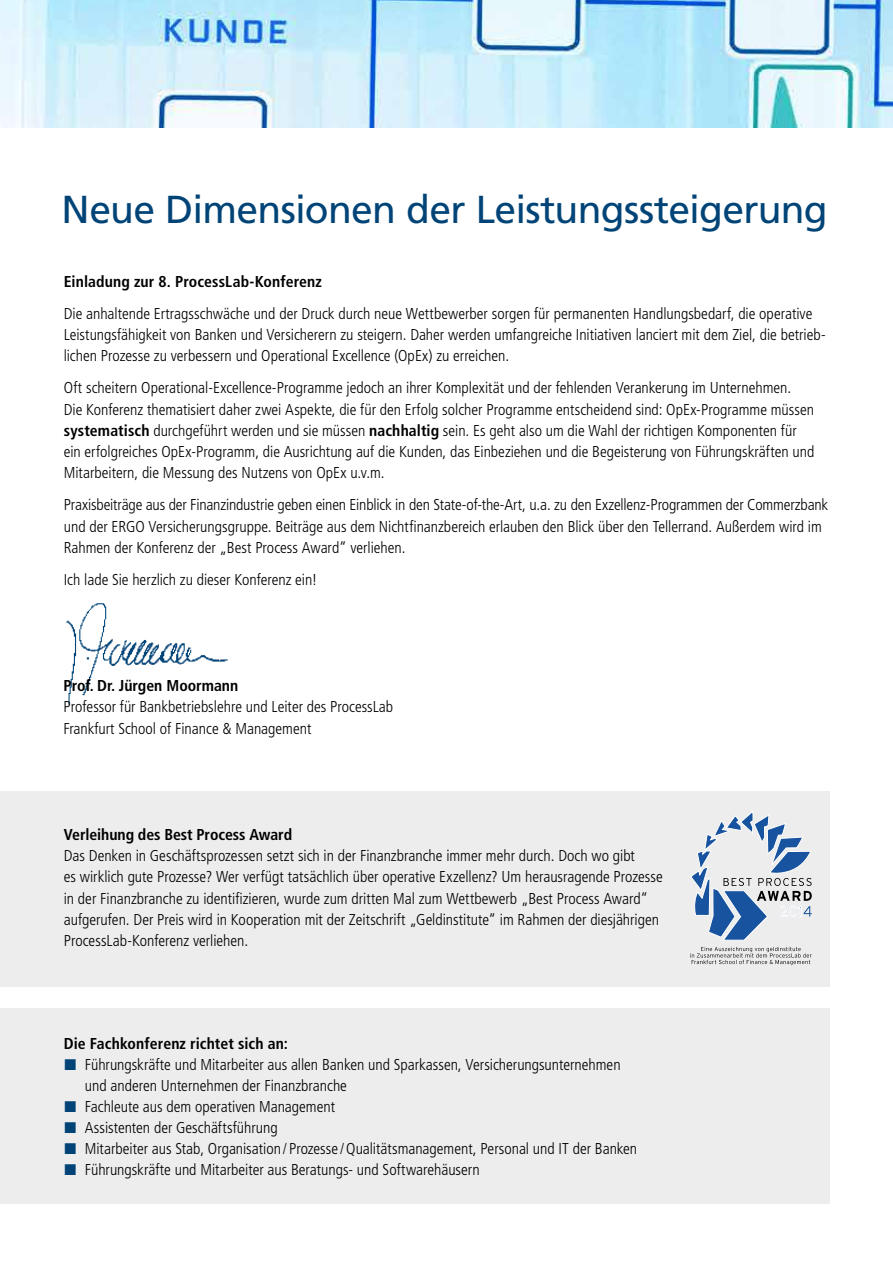
<style>
.page{position:relative;width:893px;height:1263px;background:#fff}
.page>*{position:absolute;margin:0;border:0;box-sizing:border-box;transform-origin:0 0}
.t1{font:39px "Frutiger LT";letter-spacing:-.02em;color:#047}
.t2{font:300 condensed 15.75px/21.3px "Frutiger LT";color:#000}
.t3{font:700 condensed 15.75px "Frutiger LT";color:#000}
.s1{font-weight:700}
</style>
<div class="page">
<img style="left:0;top:0;width:892px;height:128px">
<div style="left:0;top:1008px;width:829px;height:195px;background:#ededee"></div>
<img style="left:66px;top:603px;width:162px;height:102px">
<div style="left:0;top:791px;width:829px;height:195px;background:#ededee"></div>
<svg style="left:690px;top:947px;width:122px;height:18px"></svg>
<svg style="left:691px;top:811px;width:121px;height:129px"></svg>
<h1 class="t1" style="left:62px;top:187px;width:768px">Neue Dimensionen der Leistungssteigerung</h1>
<p class="t3" style="left:64px;top:272px;width:260px">Einladung zur 8. ProcessLab-Konferenz</p>
<p class="t2" style="left:64px;top:303px;width:763px">Die anhaltende Ertragsschwäche und der Druck durch neue Wettbewerber sorgen für permanenten Handlungsbedarf, die operative<br>Leistungsfähigkeit von Banken und Versicherern zu steigern. Daher werden umfangreiche Initiativen lanciert mit dem Ziel, die betrieb&shy;lichen Prozesse zu verbessern und Operational Excellence (OpEx) zu erreichen.</p>
<p class="t2" style="left:64px;top:377px;width:752px">Oft scheitern Operational-Excellence-Programme jedoch an ihrer Komplexität und der fehlenden Verankerung im Unternehmen.<br>Die Konferenz thematisiert daher zwei Aspekte, die für den Erfolg solcher Programme entscheidend sind: OpEx-Programme müssen <span class="s1">systematisch</span> durchgeführt werden und sie müssen <span class="s1">nachhaltig</span> sein. Es geht also um die Wahl der richtigen Komponenten für ein erfolgreiches OpEx-Programm, die Ausrichtung auf die Kunden, das Einbeziehen und die Begeisterung von Führungskräften und Mitarbeitern, die Messung des Nutzens von OpEx u.v.m.</p>
<p class="t2" style="left:64px;top:494px;width:766px">Praxisbeiträge aus der Finanzindustrie geben einen Einblick in den State-of-the-Art, u.a. zu den Exzellenz-Programmen der Commerzbank und der ERGO Versicherungsgruppe. Beiträge aus dem Nichtfinanzbereich erlauben den Blick über den Tellerrand. Außerdem wird im<br>Rahmen der Konferenz der „Best Process Award“ verliehen.</p>
<p class="t2" style="left:64px;top:569px;width:255px">Ich lade Sie herzlich zu dieser Konferenz ein!</p>
<p class="t3" style="left:64px;top:676px;width:176px">Prof. Dr. Jürgen Moormann</p>
<p class="t2" style="left:64px;top:696px;width:331px">Professor für Bankbetriebslehre und Leiter des ProcessLab<br>Frankfurt School of Finance &amp; Management</p>
<p class="t3" style="left:64px;top:825px;width:230px">Verleihung des Best Process Award</p>
<p class="t2" style="left:64px;top:845px;width:600px">Das Denken in Geschäftsprozessen setzt sich in der Finanzbranche immer mehr durch. Doch wo gibt<br>es wirklich gute Prozesse? Wer verfügt tatsächlich über operative Exzellenz? Um herausragende Prozesse in der Finanzbranche zu identifizieren, wurde zum dritten Mal zum Wettbewerb „Best Process Award“ aufgerufen. Der Preis wird in Kooperation mit der Zeitschrift „Geldinstitute“ im Rahmen der diesjährigen ProcessLab-Konferenz verliehen.</p>
<p class="t3" style="left:64px;top:1034px;width:226px">Die Fachkonferenz richtet sich an:</p>
<p class="t2" style="left:85px;top:1054px;width:554px">Führungskräfte und Mitarbeiter aus allen Banken und Sparkassen, Versicherungsunternehmen und anderen Unternehmen der Finanzbranche<br>Fachleute aus dem operativen Management<br>Assistenten der Geschäftsführung<br>Mitarbeiter aus Stab, Organisation / Prozesse /Qualitätsmanagement, Personal und IT der Banken Führungskräfte und Mitarbeiter aus Beratungs- und Softwarehäusern</p>
</div>
